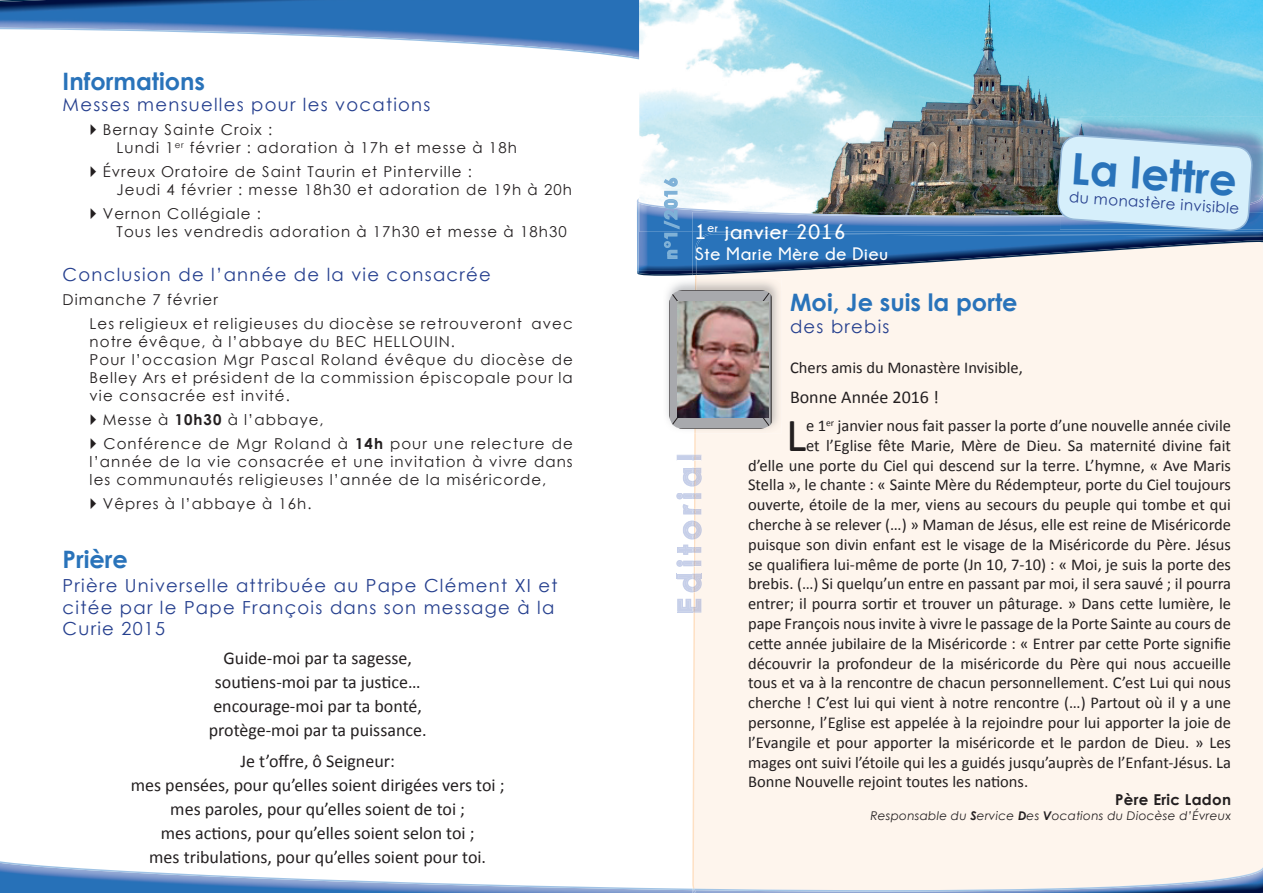
<style>
.page{position:relative;width:1263px;height:893px;background:#fff}
.page>*{position:absolute;margin:0;border:0;box-sizing:border-box;transform-origin:0 0}
.t1{font:47.7px "Calibri";color:#231f20}
.t2{font:700 43.5px "Century Gothic";color:#2973ba}
.t3{font:700 31.5px "Century Gothic";letter-spacing:.16em;color:#c6cfe9}
.t4{font:700 24px "Century Gothic";color:#2973ba}
.t5{font:700 21px "Champagne&Limousines";letter-spacing:.05em;color:#fff}
.t6{font:18px/24px "Calibri";color:#231f20;text-align:center}
.t7{font:18px/21.6px "Century Gothic";letter-spacing:.07em;color:#253f8e}
.t8{font:700 18px "Champagne&Limousines";letter-spacing:.05em;color:#fff}
.t9{font:16.5px "Calibri";color:#231f20}
.t10{font:700 16.5px "Century Gothic";color:#7fb1d7}
.t11{font:15px/18px "Century Gothic";letter-spacing:.07em;color:#231f20}
.t12{font:15px "Century Gothic";color:#253f8e}
.t13{font:700 15px "Century Gothic";letter-spacing:.02em;color:#231f20}
.t14{font:italic 12px "Century Gothic";letter-spacing:.02em;color:#231f20}
.s1{font-weight:700}
</style>
<div class="page">
<img style="left:0;top:0;width:639px;height:59px">
<img style="left:639px;top:0;width:624px;height:212px">
<div style="left:772px;top:271px;width:491px;height:596px;background:#fef5ed"></div>
<img style="left:639px;top:232px;width:53px;height:39px">
<img style="left:639px;top:212px;width:53px;height:20px">
<img style="left:692px;top:212px;width:571px;height:59px">
<img style="left:695px;top:233px;width:568px;height:38px">
<img style="left:637px;top:271px;width:32px;height:5px">
<img style="left:772px;top:271px;width:14px;height:4px">
<img style="left:637px;top:198px;width:2px;height:73px">
<img style="left:639px;top:202px;width:124px;height:10px">
<img style="left:727px;top:212px;width:329px;height:5px">
<img style="left:757px;top:240px;width:506px;height:31px">
<img style="left:1060px;top:117px;width:203px;height:112px">
<img style="left:1253px;top:194px;width:10px;height:18px">
<svg style="left:1056px;top:123px;width:197px;height:120px;background:#aacce3"></svg>
<svg style="left:663px;top:177px;width:18px;height:83px"></svg>
<img style="left:667px;top:278px;width:115px;height:155px">
<img style="left:0;top:890px;width:669px;height:3px">
<img style="left:0;top:861px;width:669px;height:29px">
<img style="left:772px;top:867px;width:491px;height:26px">
<svg style="left:669px;top:271px;width:103px;height:622px"></svg>
<h3 class="t4" style="left:63px;top:63px;width:144px">Informations</h3>
<p class="t7" style="left:63px;top:94px;width:369px">Messes mensuelles pour les vocations</p>
<p class="t11" style="left:117px;top:121px;width:402px;text-indent:-14px">Bernay Sainte Croix :<br>Lundi 1<sup>er</sup> février : adoration à 17h et messe à 18h</p>
<p class="t11" style="left:117px;top:163px;width:457px;text-indent:-14px">Évreux Oratoire de Saint Taurin et Pinterville :<br>Jeudi 4 février : messe 18h30 et adoration de 19h à 20h</p>
<p class="t11" style="left:117px;top:205px;width:452px;text-indent:-14px">Vernon Collégiale :<br>Tous les vendredis adoration à 17h30 et messe à 18h30</p>
<p class="t7" style="left:63px;top:263px;width:430px">Conclusion de l’année de la vie consacrée</p>
<p class="t11" style="left:90px;top:287px;width:485px;line-height:24px;text-indent:-27px">Dimanche 7 février<br>Les religieux et religieuses du diocèse se retrouveront avec</p>
<p class="t11" style="left:90px;top:332px;width:485px">notre évêque, à l’abbaye du BEC HELLOUIN.<br>Pour l’occasion Mgr Pascal Roland évêque du diocèse de Belley Ars et président de la commission épiscopale pour la vie consacrée est invité.</p>
<p class="t11" style="left:103px;top:407px;width:471px;line-height:24px">Messe à <span class="s1">10h30</span> à l’abbaye,<br>Conférence de Mgr Roland à <span class="s1">14h</span> pour une relecture de</p>
<p class="t11" style="left:90px;top:452px;width:485px">l’année de la vie consacrée et une invitation à vivre dans les communautés religieuses l’année de la miséricorde,</p>
<p class="t11" style="left:103px;top:494px;width:210px">Vêpres à l’abbaye à 16h.</p>
<h3 class="t4" style="left:63px;top:541px;width:67px">Prière</h3>
<p class="t7" style="left:63px;top:574px;width:496px">Prière Universelle attribuée au Pape Clément XI et citée par le Pape François dans son message à la<br>Curie 2015</p>
<p class="t6" style="left:209px;top:646px;width:219px">Guide-moi par ta sagesse, soutiens-moi par ta justice… encourage-moi par ta bonté, protège-moi par ta puissance.</p>
<p class="t6" style="left:131px;top:749px;width:375px">Je t’offre, ô Seigneur:<br>mes pensées, pour qu’elles soient dirigées vers toi ; mes paroles, pour qu’elles soient de toi ;<br>mes actions, pour qu’elles soient selon toi ;<br>mes tribulations, pour qu’elles soient pour toi.</p>
<p class="t10" style="left:658px;top:259px;width:83px;rotate:-90deg">n°1/2016</p>
<p class="t5" style="left:695px;top:220px;width:153px">1<sup>er</sup> janvier 2016</p>
<p class="t8" style="left:695px;top:244px;width:195px">Ste Marie Mère de Dieu</p>
<h2 class="t2" style="left:1073px;top:135px;width:168px;rotate:4deg">La lettre</h2>
<p class="t12" style="left:1070px;top:186px;width:172px;rotate:4deg">du monastère invisible</p>
<h3 class="t3" style="left:665px;top:614px;width:162px;rotate:-90deg">Editorial</h3>
<h3 class="t4" style="left:790px;top:284px;width:229px">Moi, Je suis la porte</h3>
<p class="t7" style="left:790px;top:315px;width:101px">des brebis</p>
<p class="t9" style="left:790px;top:357px;width:234px">Chers amis du Monastère Invisible,</p>
<p class="t6" style="left:790px;top:385px;width:150px">Bonne Année 2016 !</p>
<h1 class="t1" style="left:786px;top:405px;width:22px">L</h1>
<p class="t9" style="left:806px;top:415px;width:426px">e 1<sup>er</sup> janvier nous fait passer la porte d’une nouvelle année civile</p>
<p class="t9" style="left:806px;top:435px;width:426px">et l’Eglise fête Marie, Mère de Dieu. Sa maternité divine fait</p>
<p class="t9" style="left:748px;top:455px;width:484px">d’elle une porte du Ciel qui descend sur la terre. L’hymne, « Ave Maris</p>
<p class="t9" style="left:748px;top:474px;width:484px">Stella », le chante : « Sainte Mère du Rédempteur, porte du Ciel toujours</p>
<p class="t9" style="left:748px;top:494px;width:484px">ouverte, étoile de la mer, viens au secours du peuple qui tombe et qui</p>
<p class="t9" style="left:748px;top:514px;width:484px">cherche à se relever (…) » Maman de Jésus, elle est reine de Miséricorde</p>
<p class="t9" style="left:748px;top:534px;width:484px">puisque son divin enfant est le visage de la Miséricorde du Père. Jésus</p>
<p class="t9" style="left:748px;top:554px;width:484px">se qualifiera lui-même de porte (Jn 10, 7-10) : « Moi, je suis la porte des</p>
<p class="t9" style="left:748px;top:573px;width:485px">brebis. (…) Si quelqu’un entre en passant par moi, il sera sauvé ; il pourra</p>
<p class="t9" style="left:748px;top:593px;width:484px">entrer; il pourra sortir et trouver un pâturage. » Dans cette lumière, le</p>
<p class="t9" style="left:748px;top:613px;width:484px">pape François nous invite à vivre le passage de la Porte Sainte au cours de</p>
<p class="t9" style="left:748px;top:633px;width:484px">cette année jubilaire de la Miséricorde : « Entrer par cette Porte signifie</p>
<p class="t9" style="left:748px;top:653px;width:484px">découvrir la profondeur de la miséricorde du Père qui nous accueille</p>
<p class="t9" style="left:748px;top:672px;width:484px">tous et va à la rencontre de chacun personnellement. C’est Lui qui nous</p>
<p class="t9" style="left:748px;top:692px;width:484px">cherche ! C’est lui qui vient à notre rencontre (…) Partout où il y a une</p>
<p class="t9" style="left:748px;top:712px;width:484px">personne, l’Eglise est appelée à la rejoindre pour lui apporter la joie de</p>
<p class="t9" style="left:748px;top:732px;width:484px">l’Evangile et pour apporter la miséricorde et le pardon de Dieu. » Les</p>
<p class="t9" style="left:748px;top:752px;width:484px">mages ont suivi l’étoile qui les a guidés jusqu’auprès de l’Enfant-Jésus. La</p>
<p class="t9" style="left:748px;top:771px;width:282px">Bonne Nouvelle rejoint toutes les nations.</p>
<p class="t13" style="left:1115px;top:789px;width:117px">Père Eric Ladon</p>
<p class="t14" style="left:870px;top:807px;width:362px">Responsable du <span class="s1">S</span>ervice <span class="s1">D</span>es <span class="s1">V</span>ocations du Diocèse d’Évreux</p>
</div>
